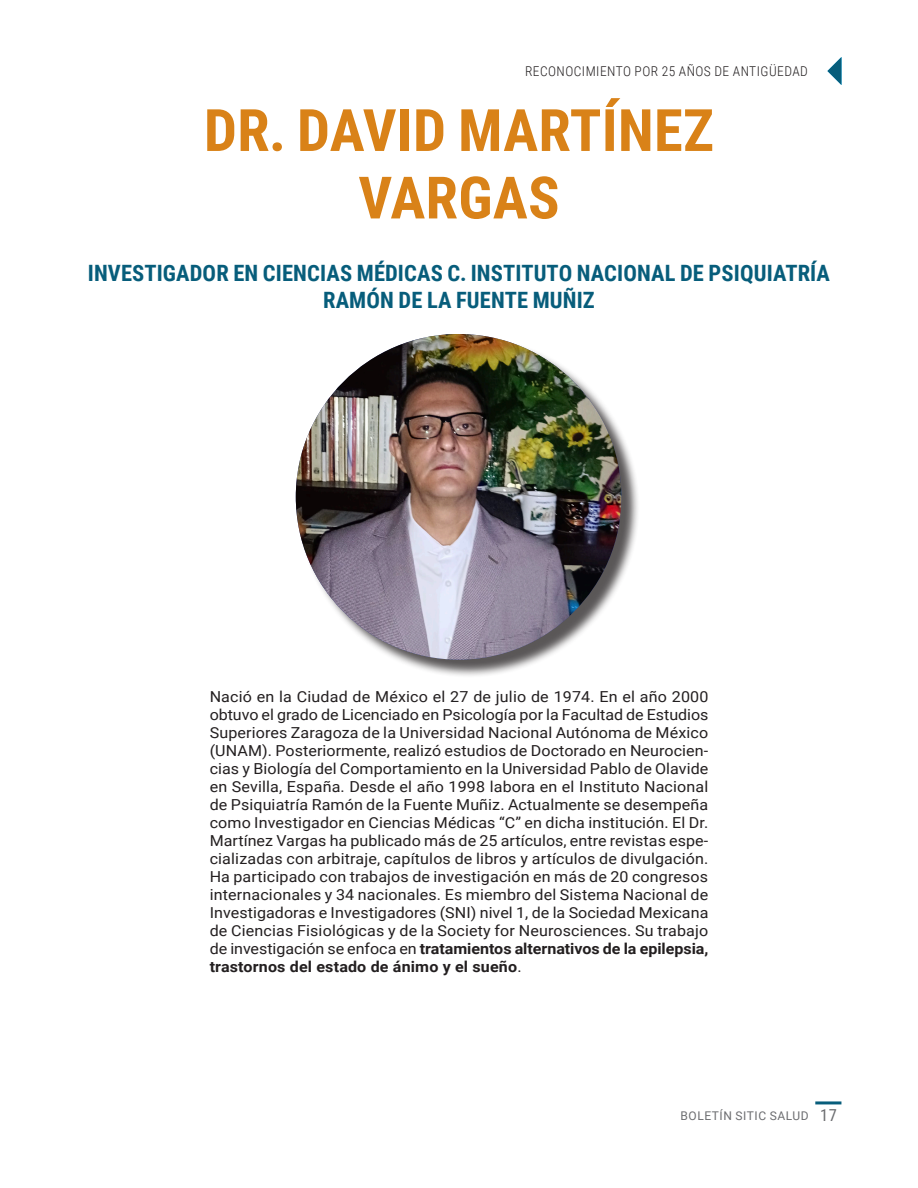
<style>
.page{position:relative;width:918px;height:1188px;background:#fff}
.page>*{position:absolute;margin:0;border:0;box-sizing:border-box;transform-origin:0 0}
.t1{font:700 58.5px/67.5px "Roboto Condensed";letter-spacing:.005em;color:#d98218;text-align:center}
.t2{font:700 22.5px/27px "Roboto Condensed";letter-spacing:.005em;color:#075d7b;text-align:center}
.t3{font:16.5px "Roboto Condensed";color:#6c6d70}
.t4{font:15.15px/18px "Roboto";letter-spacing:.01em;color:#231f20;text-align:justify;scale:1.06 1}
.t5{font:300 13.5px "Roboto Condensed";letter-spacing:.035em;color:#231f20}
.t6{font:12px "Roboto";letter-spacing:.045em;color:#6c6d70}
.s1{font-weight:700}
</style>
<div class="page">
<hr style="left:815px;top:1101px;width:26px;height:3px;background:#075d7b">
<svg style="left:827px;top:57px;width:14px;height:28px"></svg>
<div style="left:298px;top:336px;width:342px;height:342px;background:#231f20;opacity:.75"></div>
<img style="left:296px;top:334px;width:325px;height:326px;border-radius:163px">
<p class="t5" style="left:525px;top:62px;width:284px">RECONOCIMIENTO POR 25 AÑOS DE ANTIGÜEDAD</p>
<p class="t1" style="left:204px;top:94px;width:512px">DR. DAVID MARTÍNEZ<br>VARGAS</p>
<p class="t2" style="left:88px;top:259px;width:744px">INVESTIGADOR EN CIENCIAS MÉDICAS C. INSTITUTO NACIONAL DE PSIQUIATRÍA<br>RAMÓN DE LA FUENTE MUÑIZ</p>
<p class="t4" style="left:210px;top:687px;width:472px">Nació en la Ciudad de México el 27 de julio de 1974. En el año 2000 obtuvo el grado de Licenciado en Psicología por la Facultad de Estudios Superiores Zaragoza de la Universidad Nacional Autónoma de México (UNAM). Posteriormente, realizó estudios de Doctorado en Neurocien&shy;cias y Biología del Comportamiento en la Universidad Pablo de Olavide en Sevilla, España. Desde el año 1998 labora en el Instituto Nacional de Psiquiatría Ramón de la Fuente Muñiz. Actualmente se desempeña como Investigador en Ciencias Médicas “C” en dicha institución. El Dr.<br>Martínez Vargas ha publicado más de 25 artículos, entre revistas espe&shy;cializadas con arbitraje, capítulos de libros y artículos de divulgación.<br>Ha participado con trabajos de investigación en más de 20 congresos internacionales y 34 nacionales. Es miembro del Sistema Nacional de Investigadoras e Investigadores (SNI) nivel 1, de la Sociedad Mexicana de Ciencias Fisiológicas y de la Society for Neurosciences. Su trabajo de investigación se enfoca en <span class="s1">tratamientos alternativos de la epilepsia, trastornos del estado de ánimo y el sueño</span>.</p>
<p class="t6" style="left:681px;top:1108px;width:130px">BOLETÍN SITIC SALUD</p>
<p class="t3" style="left:820px;top:1104px;width:18px">17</p>
</div>
